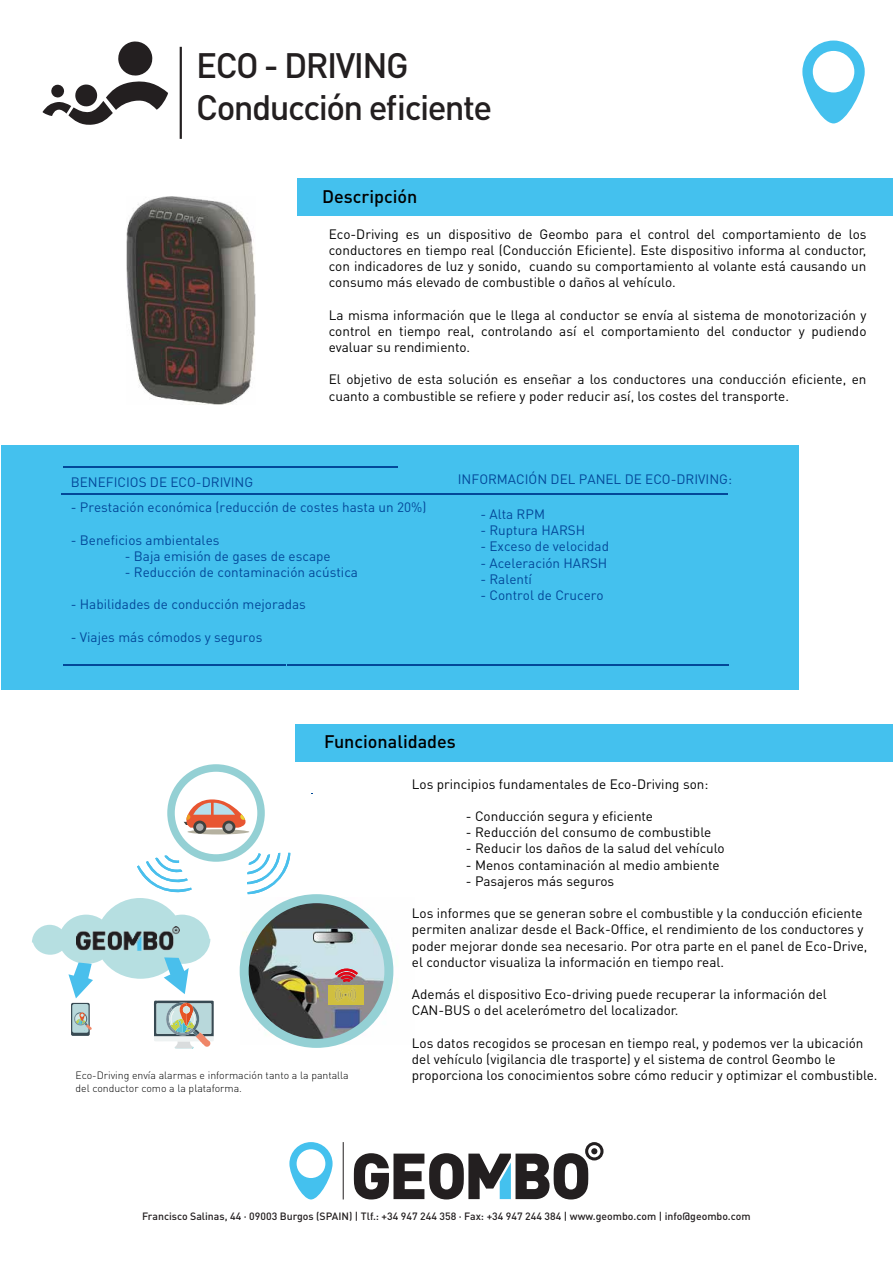
<style>
.page{position:relative;width:893px;height:1263px;background:#fff}
.page>*{position:absolute;margin:0;border:0;box-sizing:border-box;transform-origin:0 0}
.t1{font:500 34.95px/41.8px "DIN Pro";letter-spacing:-.045em;color:#231f20}
.t2{font:500 18px "DIN Pro";color:#000}
.t3{font:13.5px/16.2px "DIN Pro";color:#000}
.t4{font:13.5px "DIN Pro";color:#034899}
.t5{font:500 10.5px "DIN Pro";color:#231f20}
.t6{font:300 10.5px/12.6px "DIN Pro";color:#000}
</style>
<div class="page">
<img style="left:240px;top:898px;width:154px;height:147px">
<hr style="left:180px;top:47px;width:2px;height:92px;background:#231f20">
<svg style="left:354px;top:1142px;width:249px;height:57px"></svg>
<hr style="left:343px;top:1142px;width:1px;height:57px;background:#231f20">
<svg style="left:289px;top:1142px;width:44px;height:57px"></svg>
<svg style="left:42px;top:41px;width:126px;height:84px"></svg>
<div style="left:1px;top:446px;width:797px;height:244px;background:#44c1ee"></div>
<div style="left:298px;top:178px;width:595px;height:38px;background:#44c1ee"></div>
<hr style="left:63px;top:466px;width:222px;height:2px;background:#034899">
<hr style="left:287px;top:466px;width:110px;height:2px;background:#034899">
<hr style="left:63px;top:664px;width:222px;height:2px;background:#034899">
<hr style="left:287px;top:664px;width:441px;height:2px;background:#034899">
<hr style="left:62px;top:494px;width:666px;height:1px;background:#034899">
<div style="left:296px;top:724px;width:597px;height:38px;background:#44c1ee"></div>
<svg style="left:802px;top:41px;width:63px;height:82px"></svg>
<img style="left:126px;top:196px;width:129px;height:209px">
<div style="left:240px;top:894px;width:153px;height:154px;border:9px solid #94d0d4;border-radius:50%"></div>
<div style="left:328px;top:985px;width:36px;height:19px;background:#d0bf3f"></div>
<img style="left:335px;top:984px;width:21px;height:21px">
<svg style="left:334px;top:968px;width:25px;height:15px"></svg>
<svg style="left:184px;top:799px;width:68px;height:35px"></svg>
<svg style="left:193px;top:821px;width:13px;height:13px"></svg>
<div style="left:196px;top:823px;width:8px;height:8px;background:#ababab;border-radius:50%"></div>
<div style="left:222px;top:821px;width:13px;height:13px;background:#3f4340;border-radius:50%"></div>
<div style="left:225px;top:823px;width:8px;height:8px;background:#ababab;border-radius:50%"></div>
<svg style="left:32px;top:855px;width:182px;height:194px"></svg>
<svg style="left:247px;top:853px;width:43px;height:41px"></svg>
<img style="left:291px;top:984px;width:39px;height:22px">
<div style="left:167px;top:764px;width:98px;height:98px;border:8px solid #94d0d4;border-radius:50%"></div>
<h1 class="t1" style="left:196px;top:43px;width:298px">ECO - DRIVING<br>Conducción eficiente</h1>
<h2 class="t2" style="left:322px;top:184px;width:97px">Descripción</h2>
<p class="t3" style="left:329px;top:225px;width:539px;text-align:justify">Eco-Driving es un dispositivo de Geombo para el control del comportamiento de los conductores en tiempo real (Conducción Eficiente). Este dispositivo informa al conductor, con indicadores de luz y sonido, cuando su comportamiento al volante está causando un consumo más elevado de combustible o daños al vehículo.</p>
<p class="t3" style="left:329px;top:306px;width:539px;text-align:justify">La misma información que le llega al conductor se envía al sistema de monotorización y control en tiempo real, controlando así el comportamiento del conductor y pudiendo evaluar su rendimiento.</p>
<p class="t3" style="left:329px;top:371px;width:539px">El objetivo de esta solución es enseñar a los conductores una conducción eficiente, en cuanto a combustible se refiere y poder reducir así, los costes del transporte.</p>
<p class="t4" style="left:71px;top:473px;width:184px">BENEFICIOS DE ECO-DRIVING</p>
<p class="t4" style="left:71px;top:498px;width:357px">- Prestación económica (reducción de costes hasta un 20%)</p>
<p class="t4" style="left:71px;top:531px;width:150px">- Beneficios ambientales</p>
<p class="t4" style="left:125px;top:547px;width:207px">- Baja emisión de gases de escape</p>
<p class="t4" style="left:125px;top:563px;width:235px">- Reducción de contaminación acústica</p>
<p class="t4" style="left:71px;top:595px;width:237px">- Habilidades de conducción mejoradas</p>
<p class="t4" style="left:71px;top:628px;width:193px">- Viajes más cómodos y seguros</p>
<p class="t4" style="left:458px;top:470px;width:276px">INFORMACIÓN DEL PANEL DE ECO-DRIVING:</p>
<p class="t4" style="left:480px;top:505px;width:66px">- Alta RPM</p>
<p class="t4" style="left:480px;top:521px;width:106px">- Ruptura HARSH</p>
<p class="t4" style="left:480px;top:537px;width:130px">- Exceso de velocidad</p>
<p class="t4" style="left:480px;top:554px;width:128px">- Aceleración HARSH</p>
<p class="t4" style="left:480px;top:570px;width:53px">- Ralentí</p>
<p class="t4" style="left:480px;top:586px;width:125px">- Control de Crucero</p>
<h2 class="t2" style="left:324px;top:729px;width:133px">Funcionalidades</h2>
<p class="t3" style="left:412px;top:775px;width:298px">Los principios fundamentales de Eco-Driving son:</p>
<p class="t3" style="left:466px;top:807px;width:189px">- Conducción segura y eficiente</p>
<p class="t3" style="left:466px;top:824px;width:247px">- Reducción del consumo de combustible</p>
<p class="t3" style="left:466px;top:840px;width:260px">- Reducir los daños de la salud del vehículo</p>
<p class="t3" style="left:466px;top:856px;width:255px">- Menos contaminación al medio ambiente</p>
<p class="t3" style="left:466px;top:872px;width:150px">- Pasajeros más seguros</p>
<p class="t3" style="left:412px;top:905px;width:457px">Los informes que se generan sobre el combustible y la conducción eficiente permiten analizar desde el Back-Office, el rendimiento de los conductores y poder mejorar donde sea necesario. Por otra parte en el panel de Eco-Drive, el conductor visualiza la información en tiempo real.</p>
<p class="t3" style="left:412px;top:986px;width:417px">Además el dispositivo Eco-driving puede recuperar la información del<br>CAN-BUS o del acelerómetro del localizador.</p>
<p class="t3" style="left:412px;top:1034px;width:467px">Los datos recogidos se procesan en tiempo real, y podemos ver la ubicación del vehículo (vigilancia dle trasporte) y el sistema de control Geombo le proporciona los conocimientos sobre cómo reducir y optimizar el combustible.</p>
<p class="t6" style="left:76px;top:1069px;width:275px">Eco-Driving envía alarmas e información tanto a la pantalla del conductor como a la plataforma.</p>
<p class="t5" style="left:142px;top:1209px;width:610px">Francisco Salinas, 44 · 09003 Burgos (SPAIN) | Tlf.: +34 947 244 358 · Fax: +34 947 244 384 | www.geombo.com | info@geombo.com</p>
</div>
